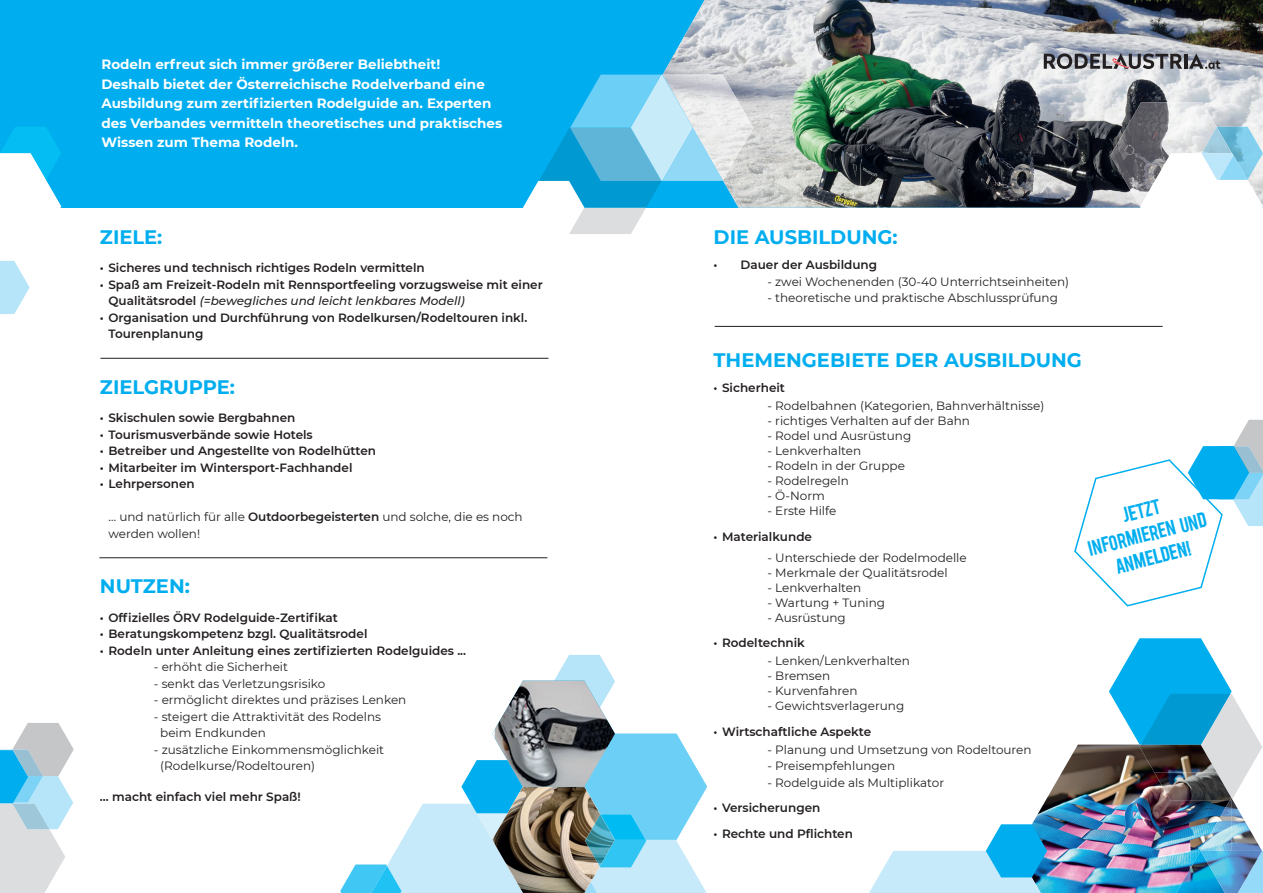
<style>
.page{position:relative;width:1263px;height:893px;background:#fff}
.page>*{position:absolute;margin:0;border:0;box-sizing:border-box;transform-origin:0 0}
.t1{font:21px/24px "Boycott";color:#00aeef;text-align:center}
.t2{font:700 19.5px "Montserrat";color:#00aeef}
.t3{font:700 13.5px/19.5px "Montserrat";color:#fff}
.t4{font:12px/16.5px "Montserrat";color:#231f20}
.t5{font:600 12px/16.5px "Montserrat";color:#231f20}
.s1{font-weight:500;font-style:italic}
.s2{font-weight:600}
</style>
<div class="page">
<div style="left:0;top:0;width:1263px;height:207px;background:#00aeef"></div>
<img style="left:663px;top:0;width:600px;height:207px">
<hr style="left:1184px;top:54px;width:3px;height:15px;background:#231f20">
<svg style="left:1189px;top:53px;width:31px;height:16px"></svg>
<svg style="left:1044px;top:53px;width:138px;height:16px;background:#7e7c82"></svg>
<svg style="left:0;top:127px;width:61px;height:187px"></svg>
<img style="left:723px;top:75px;width:30px;height:105px">
<svg style="left:523px;top:75px;width:200px;height:159px"></svg>
<img style="left:1232px;top:127px;width:31px;height:26px">
<img style="left:1110px;top:102px;width:107px;height:105px">
<img style="left:1201px;top:127px;width:31px;height:26px">
<svg style="left:1140px;top:153px;width:123px;height:55px;background:#dbe6ec"></svg>
<svg style="left:1074px;top:420px;width:189px;height:187px"></svg>
<img style="left:869px;top:638px;width:394px;height:255px">
<hr style="left:100px;top:358px;width:448px;height:1px;background:#231f20">
<hr style="left:715px;top:326px;width:447px;height:1px;background:#231f20">
<hr style="left:99px;top:557px;width:448px;height:1px;background:#231f20">
<svg style="left:0;top:723px;width:74px;height:170px"></svg>
<svg style="left:340px;top:655px;width:367px;height:238px"></svg>
<img style="left:492px;top:681px;width:123px;height:106px">
<p class="t3" style="left:101px;top:54px;width:402px">Rodeln erfreut sich immer größerer Beliebtheit!<br>Deshalb bietet der Österreichische Rodelverband eine Ausbildung zum zertifizierten Rodelguide an. Experten des Verbandes vermitteln theoretisches und praktisches Wissen zum Thema Rodeln.</p>
<h2 class="t2" style="left:100px;top:223px;width:64px">ZIELE:</h2>
<p class="t5" style="left:100px;top:259px;width:326px">• Sicheres und technisch richtiges Rodeln vermitteln</p>
<p class="t5" style="left:108px;top:276px;width:436px;text-indent:-9px">• Spaß am Freizeit-Rodeln mit Rennsportfeeling vorzugsweise mit einer<br>Qualitätsrodel <span class="s1">(=bewegliches und leicht lenkbares Modell)</span></p>
<p class="t5" style="left:108px;top:309px;width:420px;text-indent:-9px">• Organisation und Durchführung von Rodelkursen/Rodeltouren inkl.<br>Tourenplanung</p>
<h2 class="t2" style="left:100px;top:372px;width:137px">ZIELGRUPPE:</h2>
<p class="t5" style="left:100px;top:409px;width:197px">• Skischulen sowie Bergbahnen</p>
<p class="t5" style="left:100px;top:425px;width:214px">• Tourismusverbände sowie Hotels</p>
<p class="t5" style="left:100px;top:442px;width:278px">• Betreiber und Angestellte von Rodelhütten</p>
<p class="t5" style="left:100px;top:458px;width:254px">• Mitarbeiter im Wintersport-Fachhandel</p>
<p class="t5" style="left:100px;top:475px;width:96px">• Lehrpersonen</p>
<p class="t4" style="left:108px;top:508px;width:416px">… und natürlich für alle <span class="s2">Outdoorbegeisterten</span> und solche, die es noch werden wollen!</p>
<h2 class="t2" style="left:100px;top:572px;width:91px">NUTZEN:</h2>
<p class="t5" style="left:100px;top:608px;width:239px">• Offizielles ÖRV Rodelguide-Zertifikat</p>
<p class="t5" style="left:100px;top:625px;width:269px">• Beratungskompetenz bzgl. Qualitätsrodel</p>
<p class="t5" style="left:100px;top:641px;width:368px">• Rodeln unter Anleitung eines zertifizierten Rodelguides ...</p>
<p class="t4" style="left:154px;top:658px;width:136px">- erhöht die Sicherheit</p>
<p class="t4" style="left:154px;top:675px;width:173px">- senkt das Verletzungsrisiko</p>
<p class="t4" style="left:154px;top:691px;width:254px">- ermöglicht direktes und präzises Lenken</p>
<p class="t4" style="left:160px;top:708px;width:222px;text-indent:-6px">- steigert die Attraktivität des Rodelns beim Endkunden</p>
<p class="t4" style="left:160px;top:741px;width:225px;text-indent:-6px">- zusätzliche Einkommensmöglichkeit (Rodelkurse/Rodeltouren)</p>
<p class="t5" style="left:100px;top:788px;width:202px">… macht einfach viel mehr Spaß!</p>
<h2 class="t2" style="left:713px;top:223px;width:186px">DIE AUSBILDUNG:</h2>
<p class="t5" style="left:713px;top:256px;width:165px">• Dauer der Ausbildung</p>
<p class="t4" style="left:767px;top:273px;width:303px">- zwei Wochenenden (30-40 Unterrichtseinheiten)</p>
<p class="t4" style="left:767px;top:289px;width:292px">- theoretische und praktische Abschlussprüfung</p>
<h2 class="t2" style="left:713px;top:346px;width:370px">THEMENGEBIETE DER AUSBILDUNG</h2>
<p class="t5" style="left:713px;top:379px;width:73px">• Sicherheit</p>
<p class="t4" style="left:767px;top:397px;width:278px">- Rodelbahnen (Kategorien, Bahnverhältnisse)</p>
<p class="t4" style="left:767px;top:412px;width:204px">- richtiges Verhalten auf der Bahn</p>
<p class="t4" style="left:767px;top:427px;width:145px">- Rodel und Ausrüstung</p>
<p class="t4" style="left:767px;top:442px;width:95px">- Lenkverhalten</p>
<p class="t4" style="left:767px;top:457px;width:139px">- Rodeln in der Gruppe</p>
<p class="t4" style="left:767px;top:472px;width:83px">- Rodelregeln</p>
<p class="t4" style="left:767px;top:487px;width:59px">- Ö-Norm</p>
<p class="t4" style="left:767px;top:502px;width:70px">- Erste Hilfe</p>
<p class="t5" style="left:713px;top:528px;width:100px">• Materialkunde</p>
<p class="t4" style="left:767px;top:549px;width:201px">- Unterschiede der Rodelmodelle</p>
<p class="t4" style="left:767px;top:564px;width:182px">- Merkmale der Qualitätsrodel</p>
<p class="t4" style="left:767px;top:579px;width:95px">- Lenkverhalten</p>
<p class="t4" style="left:767px;top:594px;width:119px">- Wartung + Tuning</p>
<p class="t4" style="left:767px;top:609px;width:80px">- Ausrüstung</p>
<p class="t5" style="left:713px;top:634px;width:93px">• Rodeltechnik</p>
<p class="t4" style="left:767px;top:652px;width:144px">- Lenken/Lenkverhalten</p>
<p class="t4" style="left:767px;top:667px;width:64px">- Bremsen</p>
<p class="t4" style="left:767px;top:682px;width:91px">- Kurvenfahren</p>
<p class="t4" style="left:767px;top:697px;width:138px">- Gewichtsverlagerung</p>
<p class="t5" style="left:713px;top:723px;width:159px">• Wirtschaftliche Aspekte</p>
<p class="t4" style="left:767px;top:741px;width:266px">- Planung und Umsetzung von Rodeltouren</p>
<p class="t4" style="left:767px;top:757px;width:129px">- Preisempfehlungen</p>
<p class="t4" style="left:767px;top:774px;width:178px">- Rodelguide als Multiplikator</p>
<p class="t5" style="left:713px;top:799px;width:108px">• Versicherungen</p>
<p class="t5" style="left:713px;top:825px;width:141px">• Rechte und Pflichten</p>
<h1 class="t1" style="left:1080px;top:514px;width:123px;rotate:-14deg">JETZT<br>INFORMIEREN UND<br>ANMELDEN!</h1>
</div>
